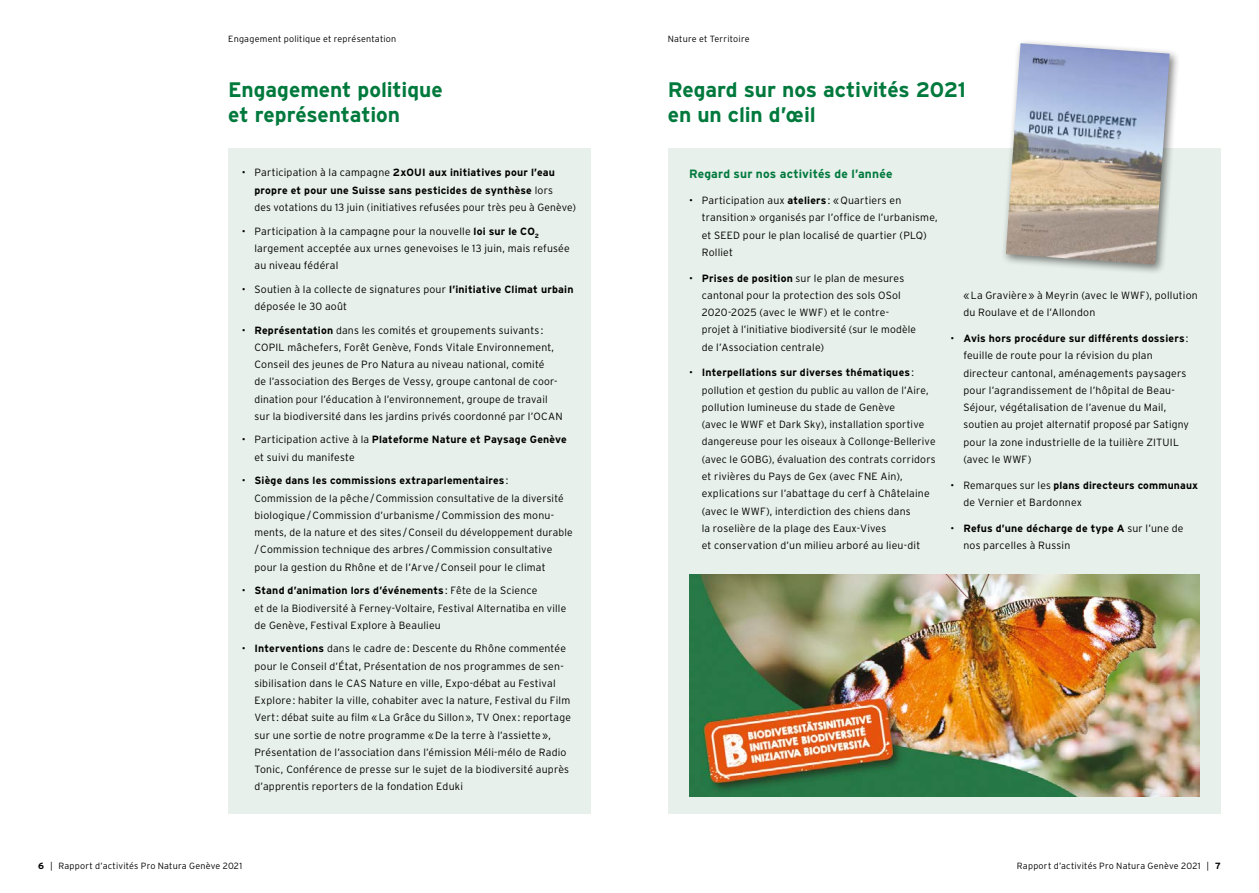
<style>
.page{position:relative;width:1259px;height:893px;background:#fff}
.page>*{position:absolute;margin:0;border:0;box-sizing:border-box;transform-origin:0 0}
.t1{font:700 21px/25.5px "Interstate";letter-spacing:-.005em;color:#00793d}
.t2{font:700 12px "Interstate";letter-spacing:.015em;color:#00793d}
.t3{font:300 10.5px/17.2px "Interstate";letter-spacing:.02em;color:#000}
.t4{font:300 9px "Interstate";letter-spacing:.02em;color:#000}
.s1{font-weight:700}
</style>
<div class="page">
<div style="left:668px;top:148px;width:552px;height:665px;background:#e7f0ea"></div>
<div style="left:228px;top:148px;width:363px;height:665px;background:#e7f0ea"></div>
<img style="left:689px;top:575px;width:510px;height:221px">
<div style="left:1001px;top:39px;width:179px;height:236px;background:#000;opacity:.5"></div>
<img style="left:1005px;top:43px;width:164px;height:222px">
<p class="t4" style="left:228px;top:34px;width:170px">Engagement politique et représentation</p>
<p class="t4" style="left:668px;top:34px;width:83px">Nature et Territoire</p>
<h1 class="t1" style="left:668px;top:76px;width:300px">Regard sur nos activités 2021 en un clin d’œil</h1>
<h1 class="t1" style="left:228px;top:76px;width:216px">Engagement politique et représentation</h1>
<p class="t3" style="left:254px;top:164px;width:323px;text-indent:-13px">• Participation à la campagne <span class="s1">2xOUI aux initiatives pour l’eau propre et pour une Suisse sans pesticides de synthèse</span> lors<br>des votations du 13 juin (initiatives refusées pour très peu à Genève)</p>
<p class="t3" style="left:254px;top:222px;width:317px;text-indent:-13px">• Participation à la campagne pour la nouvelle <span class="s1">loi sur le CO</span><sub>2 </sub>largement acceptée aux urnes genevoises le 13 juin, mais refusée au niveau fédéral</p>
<p class="t3" style="left:254px;top:280px;width:320px;text-indent:-13px">• Soutien à la collecte de signatures pour <span class="s1">l’initiative Climat urbain </span>déposée le 30 août</p>
<p class="t3" style="left:254px;top:321px;width:309px;text-indent:-13px">• <span class="s1">Représentation</span> dans les comités et groupements suivants:<br>COPIL mâchefers, Forêt Genève, Fonds Vitale Environnement, Conseil des jeunes de Pro Natura au niveau national, comité<br>de l’association des Berges de Vessy, groupe cantonal de coor&shy;dination pour l’éducation à l’environnement, groupe de travail sur la biodiversité dans les jardins privés coordonné par l’OCAN</p>
<p class="t3" style="left:254px;top:431px;width:314px;text-indent:-13px">• Participation active à la <span class="s1">Plateforme Nature et Paysage Genève </span>et suivi du manifeste</p>
<p class="t3" style="left:254px;top:472px;width:320px;text-indent:-13px">• <span class="s1">Siège dans les commissions extraparlementaires</span>:<br>Commission de la pêche/Commission consultative de la diversité biologique/Commission d’urbanisme/Commission des monu&shy;ments, de la nature et des sites/Conseil du développement durable /Commission technique des arbres/Commission consultative pour la gestion du Rhône et de l’Arve/Conseil pour le climat</p>
<p class="t3" style="left:254px;top:582px;width:313px;text-indent:-13px">• <span class="s1">Stand d’animation lors d’événements</span>: Fête de la Science<br>et de la Biodiversité à Ferney-Voltaire, Festival Alternatiba en ville de Genève, Festival Explore à Beaulieu</p>
<p class="t3" style="left:254px;top:640px;width:318px;text-indent:-13px">• <span class="s1">Interventions</span> dans le cadre de: Descente du Rhône commentée pour le Conseil d’État, Présentation de nos programmes de sen&shy;sibilisation dans le CAS Nature en ville, Expo-débat au Festival Explore: habiter la ville, cohabiter avec la nature, Festival du Film Vert: débat suite au film «La Grâce du Sillon», TV Onex: reportage sur une sortie de notre programme «De la terre à l’assiette», Présentation de l’association dans l’émission Méli-mélo de Radio Tonic, Conférence de presse sur le sujet de la biodiversité auprès d’apprentis reporters de la fondation Eduki</p>
<p class="t2" style="left:689px;top:166px;width:205px">Regard sur nos activités de l’année</p>
<p class="t3" style="left:702px;top:192px;width:237px;text-indent:-13px">• Participation aux <span class="s1">ateliers</span>: «Quartiers en transition» organisés par l’office de l’urbanisme, et SEED pour le plan localisé de quartier (PLQ)<br>Rolliet</p>
<p class="t3" style="left:702px;top:269px;width:216px;text-indent:-13px">• <span class="s1">Prises de position</span> sur le plan de mesures cantonal pour la protection des sols OSol 2020-2025 (avec le WWF) et le contre&shy;projet à l’initiative biodiversité (sur le modèle de l’Association centrale)</p>
<p class="t3" style="left:702px;top:364px;width:235px;text-indent:-13px">• <span class="s1">Interpellations sur diverses thématiques</span>: pollution et gestion du public au vallon de l’Aire, pollution lumineuse du stade de Genève<br>(avec le WWF et Dark Sky), installation sportive dangereuse pour les oiseaux à Collonge-Bellerive (avec le GOBG), évaluation des contrats corridors et rivières du Pays de Gex (avec FNE Ain), explications sur l’abattage du cerf à Châtelaine (avec le WWF), interdiction des chiens dans<br>la roselière de la plage des Eaux-Vives<br>et conservation d’un milieu arboré au lieu-dit</p>
<p class="t3" style="left:963px;top:287px;width:236px">«La Gravière» à Meyrin (avec le WWF), pollution du Roulave et de l’Allondon</p>
<p class="t3" style="left:963px;top:330px;width:227px;text-indent:-13px">• <span class="s1">Avis hors procédure sur différents dossiers</span>: feuille de route pour la révision du plan directeur cantonal, aménagements paysagers pour l’agrandissement de l’hôpital de Beau-Séjour, végétalisation de l’avenue du Mail, soutien au projet alternatif proposé par Satigny pour la zone industrielle de la tuilière ZITUIL (avec le WWF)</p>
<p class="t3" style="left:963px;top:476px;width:236px;text-indent:-13px">• Remarques sur les <span class="s1">plans directeurs communaux </span>de Vernier et Bardonnex</p>
<p class="t3" style="left:963px;top:519px;width:222px;text-indent:-13px">• <span class="s1">Refus d’une décharge de type A</span> sur l’une de nos parcelles à Russin</p>
<p class="t4" style="left:38px;top:860px;width:205px"><span class="s1">6</span> | Rapport d’activités Pro Natura Genève 2021</p>
<p class="t4" style="left:1017px;top:860px;width:205px">Rapport d’activités Pro Natura Genève 2021 | <span class="s1">7</span></p>
</div>
